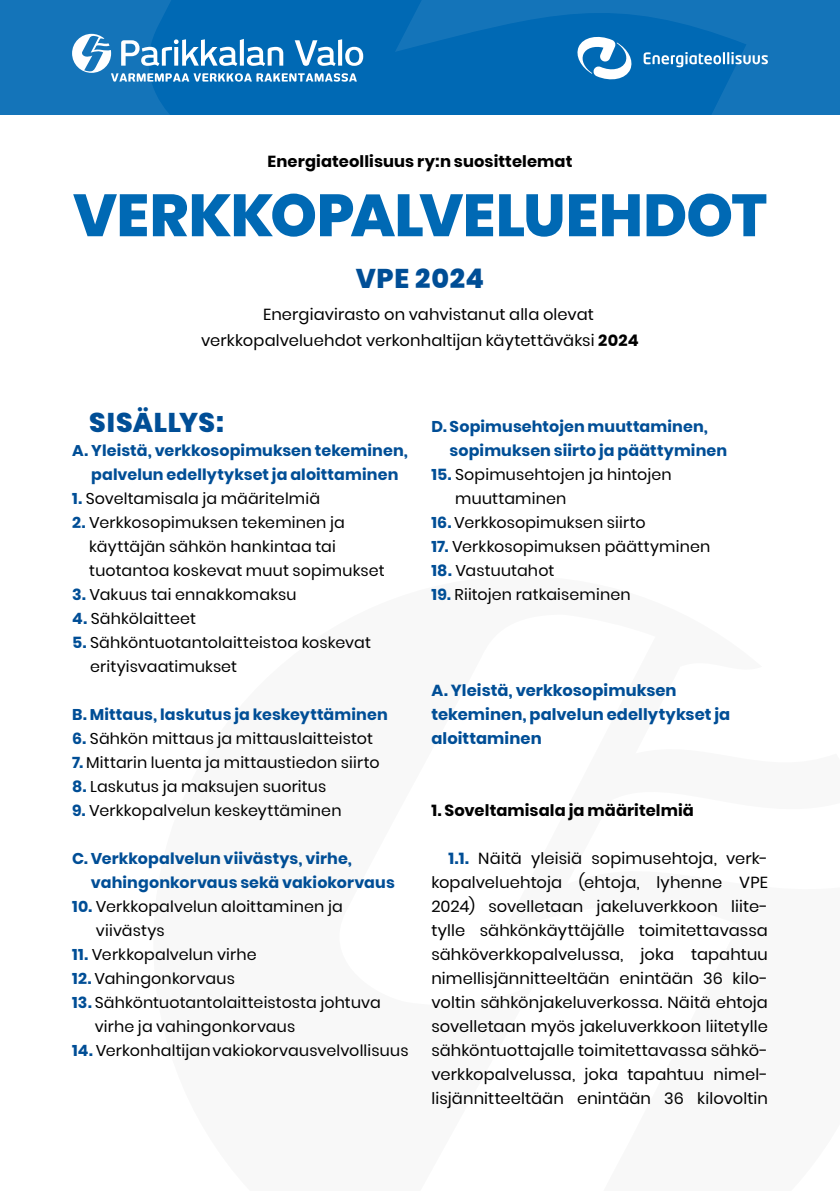
<style>
.page{position:relative;width:840px;height:1191px;background:#fff}
.page>*{position:absolute;margin:0;border:0;box-sizing:border-box;transform-origin:0 0}
.t1{font:800 59.4px "Poppins";letter-spacing:-.01em;color:#0069b4}
.t2{font:800 27px "Poppins";letter-spacing:.02em;color:#004e96}
.t3{font:16px/24px "Poppins";letter-spacing:.01em;color:#000}
.t4{font:700 16px/24px "Poppins";letter-spacing:.005em;color:#004e96}
.t5{font:700 16px "Poppins";letter-spacing:.005em;color:#000}
.t6{font:15.6px/24px "Poppins";letter-spacing:.01em;color:#000}
.t7{font:700 15.6px/24px "Poppins";letter-spacing:.01em;color:#004e96}
.s1{font-weight:700}
.s2{font-weight:700;color:#004e96}
</style>
<div class="page">
<svg style="left:0;top:0;width:839px;height:115px;background:#086db6"></svg>
<svg style="left:574px;top:34px;width:59px;height:48px"></svg>
<svg style="left:643px;top:52px;width:124px;height:15px"></svg>
<svg style="left:72px;top:34px;width:291px;height:48px"></svg>
<p class="t5" style="left:267px;top:152px;width:306px">Energiateollisuus ry:n suosittelemat</p>
<h1 class="t1" style="left:73px;top:181px;width:695px">VERKKOPALVELUEHDOT</h1>
<h2 class="t2" style="left:355px;top:263px;width:130px">VPE 2024</h2>
<p class="t3" style="left:201px;top:301px;width:438px;line-height:26px;text-indent:62px">Energiavirasto on vahvistanut alla olevat verkkopalveluehdot verkonhaltijan käytettäväksi <span class="s1">2024</span></p>
<h2 class="t2" style="left:89px;top:407px;width:136px">SISÄLLYS:</h2>
<p class="t7" style="left:91px;top:439px;width:318px;text-indent:-19px">A. Yleistä, verkkosopimuksen tekeminen, palvelun edellytykset ja aloittaminen</p>
<p class="t6" style="left:72px;top:487px;width:249px"><span class="s2">1.</span> Soveltamisala ja määritelmiä</p>
<p class="t6" style="left:89px;top:511px;width:297px;text-indent:-17px"><span class="s2">2.</span> Verkkosopimuksen tekeminen ja käyttäjän sähkön hankintaa tai tuotantoa koskevat muut sopimukset</p>
<p class="t6" style="left:72px;top:583px;width:226px"><span class="s2">3.</span> Vakuus tai ennakkomaksu</p>
<p class="t6" style="left:72px;top:607px;width:125px"><span class="s2">4.</span> Sähkölaitteet</p>
<p class="t6" style="left:90px;top:631px;width:282px;text-indent:-18px"><span class="s2">5.</span> Sähköntuotantolaitteistoa koskevat erityisvaatimukset</p>
<p class="t7" style="left:72px;top:703px;width:317px">B. Mittaus, laskutus ja keskeyttäminen</p>
<p class="t6" style="left:72px;top:727px;width:302px"><span class="s2">6.</span> Sähkön mittaus ja mittauslaitteistot</p>
<p class="t6" style="left:72px;top:751px;width:309px"><span class="s2">7.</span> Mittarin luenta ja mittaustiedon siirto</p>
<p class="t6" style="left:72px;top:775px;width:256px"><span class="s2">8.</span> Laskutus ja maksujen suoritus</p>
<p class="t6" style="left:72px;top:799px;width:271px"><span class="s2">9.</span> Verkkopalvelun keskeyttäminen</p>
<p class="t7" style="left:91px;top:847px;width:305px;text-indent:-19px">C. Verkkopalvelun viivästys, virhe, vahingonkorvaus sekä vakiokorvaus</p>
<p class="t6" style="left:96px;top:895px;width:248px;text-indent:-24px"><span class="s2">10.</span> Verkkopalvelun aloittaminen ja viivästys</p>
<p class="t6" style="left:72px;top:942px;width:186px"><span class="s2">11.</span> Verkkopalvelun virhe</p>
<p class="t6" style="left:72px;top:966px;width:164px"><span class="s2">12.</span> Vahingonkorvaus</p>
<p class="t6" style="left:95px;top:990px;width:287px;text-indent:-23px"><span class="s2">13.</span> Sähköntuotantolaitteistosta johtuva virhe ja vahingonkorvaus</p>
<p class="t6" style="left:72px;top:1038px;width:338px"><span class="s2">14.</span> Verkonhaltijan vakiokorvausvelvollisuus</p>
<p class="t7" style="left:449px;top:414px;width:279px;text-indent:-18px">D. Sopimusehtojen muuttaminen, sopimuksen siirto ja päättyminen</p>
<p class="t6" style="left:455px;top:462px;width:218px;text-indent:-24px"><span class="s2">15.</span> Sopimusehtojen ja hintojen muuttaminen</p>
<p class="t6" style="left:431px;top:510px;width:216px"><span class="s2">16.</span> Verkkosopimuksen siirto</p>
<p class="t6" style="left:431px;top:534px;width:280px"><span class="s2">17.</span> Verkkosopimuksen päättyminen</p>
<p class="t6" style="left:431px;top:558px;width:124px"><span class="s2">18.</span> Vastuutahot</p>
<p class="t6" style="left:431px;top:582px;width:201px"><span class="s2">19.</span> Riitojen ratkaiseminen</p>
<p class="t4" style="left:431px;top:678px;width:300px">A. Yleistä, verkkosopimuksen tekeminen, palvelun edellytykset ja aloittaminen</p>
<p class="t5" style="left:431px;top:801px;width:264px">1. Soveltamisala ja määritelmiä</p>
<p class="t3" style="left:431px;top:846px;width:338px;text-align:justify;text-indent:17px"><span class="s2">1.1.</span> Näitä yleisiä sopimusehtoja, verk&shy;kopalveluehtoja (ehtoja, lyhenne VPE 2024) sovelletaan jakeluverkkoon liite&shy;tylle sähkönkäyttäjälle toimitettavassa sähköverkkopalvelussa, joka tapahtuu nimellisjännitteeltään enintään 36 kilo&shy;voltin sähkönjakeluverkossa. Näitä ehtoja sovelletaan myös jakeluverkkoon liitetylle sähköntuottajalle toimitettavassa sähkö&shy;verkkopalvelussa, joka tapahtuu nimel&shy;lisjännitteeltään enintään 36 kilovoltin</p>
</div>
